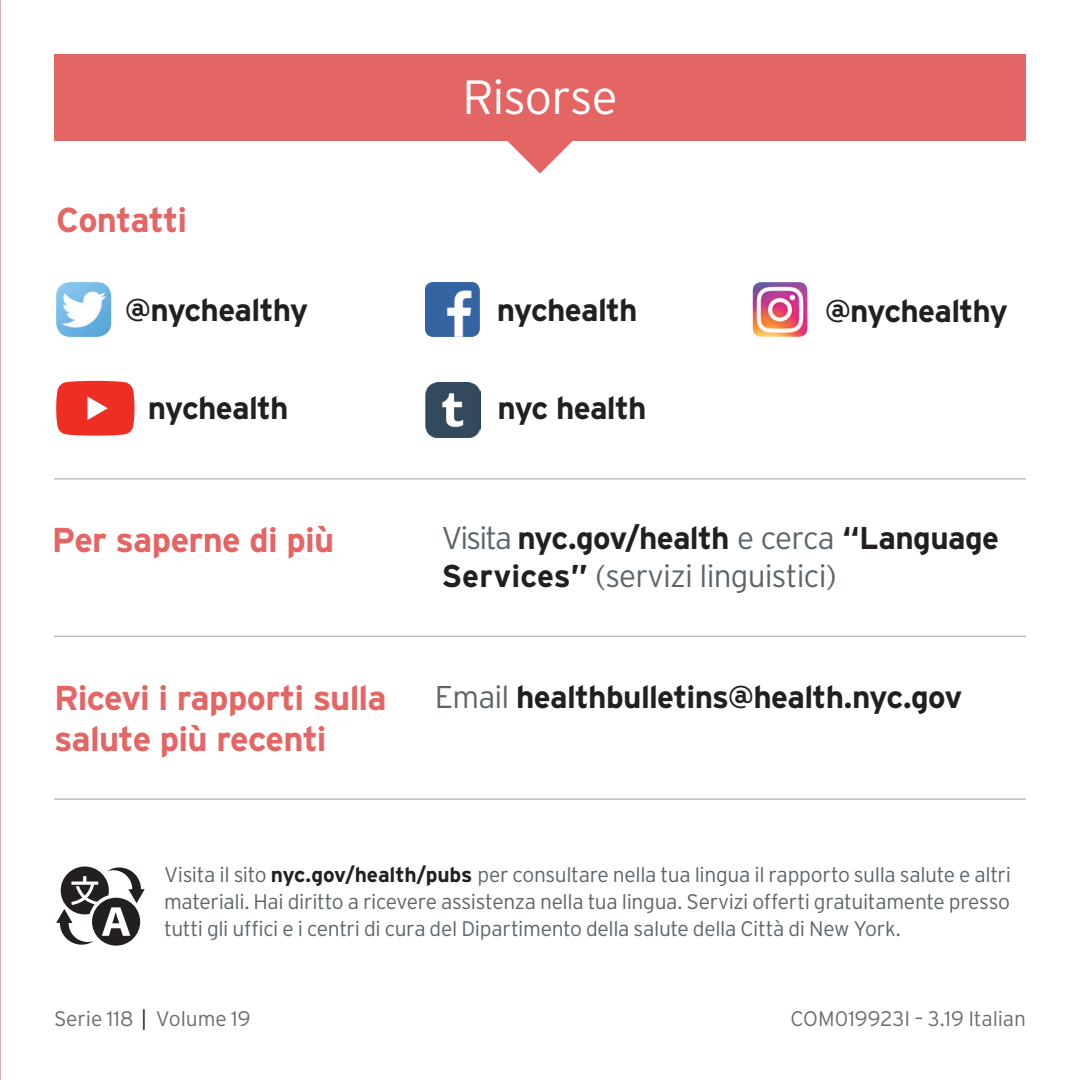
<style>
.page{position:relative;width:1080px;height:1080px;background:#fff}
.page>*{position:absolute;margin:0;border:0;box-sizing:border-box;transform-origin:0 0}
.hed{font:300 48px "Interstate";letter-spacing:-.02em;color:#fff}
.Resources_H1{font:700 34.5px "Interstate";letter-spacing:-.025em;color:#e36564}
.t1{font:700 31.5px "Interstate";letter-spacing:-.025em;color:#231f20}
.t2{font:300 31.5px/37.5px "Interstate";letter-spacing:-.025em;color:#5c656b}
.Description_1{font:300 21px/27px "Interstate";letter-spacing:-.015em;color:#5c656b;text-align:justify}
.t3{font:300 21px "Interstate";letter-spacing:-.005em;color:#6c6d70}
.s1{font-weight:700;color:#231f20}
.s2{font-weight:300;color:#5c656b}
.s3{color:#231f20}
</style>
<div class="page">
<svg style="left:442px;top:140px;width:196px;height:34px"></svg>
<div style="left:54px;top:54px;width:972px;height:86px;background:#e36564"></div>
<hr style="left:54px;top:478px;width:972px;height:2px;background:#bcbdc0">
<svg style="left:56px;top:867px;width:89px;height:79px"></svg>
<hr style="left:54px;top:798px;width:972px;height:2px;background:#bcbdc0">
<hr style="left:54px;top:636px;width:972px;height:1px;background:#bcbdc0">
<img style="left:425px;top:282px;width:55px;height:55px">
<img style="left:753px;top:282px;width:54px;height:55px">
<img style="left:56px;top:282px;width:55px;height:55px">
<img style="left:425px;top:382px;width:55px;height:56px">
<svg style="left:56px;top:381px;width:79px;height:55px;background:#f0483d"></svg>
<p class="Resources_H1" style="left:56px;top:201px;width:133px">Contatti</p>
<p class="hed" style="left:462px;top:70px;width:157px">Risorse</p>
<p class="t1" style="left:125px;top:293px;width:185px">@nychealthy</p>
<p class="t1" style="left:497px;top:293px;width:142px">nychealth</p>
<p class="t1" style="left:825px;top:293px;width:185px">@nychealthy</p>
<p class="t1" style="left:148px;top:390px;width:142px">nychealth</p>
<p class="t1" style="left:497px;top:390px;width:151px">nyc health</p>
<p class="Resources_H1" style="left:52px;top:520px;width:284px">Per saperne di più</p>
<p class="t2" style="left:441px;top:519px;width:559px">Visita <span class="s1">nyc.gov/health</span> e cerca <span class="s1">“Language<br>Services”</span> (servizi linguistici)</p>
<p class="Resources_H1" style="left:54px;top:679px;width:334px">Ricevi i rapporti sulla</p>
<p class="t1" style="left:435px;top:679px;width:529px"><span class="s2">Email</span> healthbulletins@health.nyc.gov</p>
<p class="Resources_H1" style="left:54px;top:719px;width:274px">salute più recenti</p>
<p class="Description_1" style="left:164px;top:861px;width:848px">Visita il sito <span class="s1">nyc.gov/health/pubs</span> per consultare nella tua lingua il rapporto sulla salute e altri materiali. Hai diritto a ricevere assistenza nella tua lingua. Servizi offerti gratuitamente presso tutti gli uffici e i centri di cura del Dipartimento della salute della Città di New York.</p>
<p class="t3" style="left:54px;top:1007px;width:198px">Serie 118 <span class="s3">|</span> Volume 19</p>
<p class="t3" style="left:791px;top:1007px;width:237px">COM019923I – 3.19 Italian</p>
</div>
